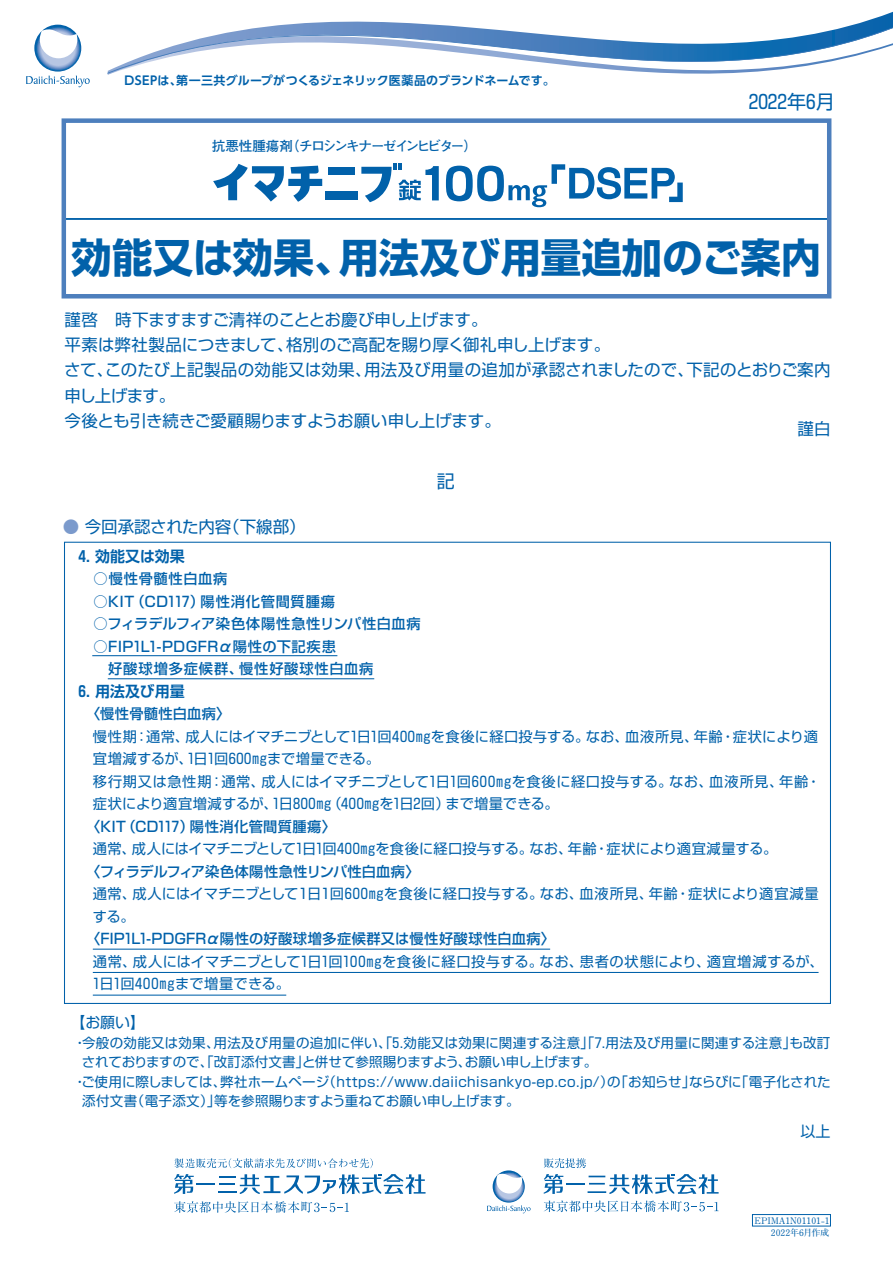
<style>
.page{position:relative;width:893px;height:1263px;background:#fff}
.page>*{position:absolute;margin:0;border:0;box-sizing:border-box;transform-origin:0 0}
.t1{font:700 40.5px "Shin Go Pro";color:#0161aa}
.t2{font:19.2px "Shin Go Pro";color:#0161aa}
.t3{font:18px "Shin Go Pro";color:#0161aa}
.t4{font:16.5px/25.5px "Shin Go Pro";letter-spacing:-.005em;color:#0161aa}
.t5{font:700 15px "Shin Go Pro De";color:#0161aa}
.t6{font:15px "Shin Go Pro";color:#0161aa}
.t7{font:14.85px "Shin Go Pro";color:#0161aa}
.t8{font:14.25px/22.5px "Shin Go Pro";letter-spacing:.015em;color:#0161aa}
.t9{font:500 14.25px "Shin Go Pro";letter-spacing:.03em;color:#0161aa}
.t10{font:500 14.25px/22.5px "Shin Go Pro";letter-spacing:.05em;color:#0161aa}
.t11{font:500 14.25px "Shin Go Pro";letter-spacing:.005em;color:#0161aa}
.t12{font:13.5px "Shin Go Pro";letter-spacing:.01em;color:#0161aa}
.t13{font:13.5px "Shin Go Pro";letter-spacing:.03em;color:#0161aa}
.t14{font:700 13.5px "Futo Go B101 Pro";letter-spacing:-.11em;color:#0161aa}
.t15{font:700 12px "UD Shin Go Pro De";letter-spacing:-.005em;color:#0161aa}
.t16{font:700 9px/12.8px "Futo Min A101 Pro";color:#0161aa;text-align:right}
.s1{color:#7b9acc}
</style>
<div class="page">
<div style="left:63px;top:218px;width:767px;height:79px;border:2px solid #0161aa"></div>
<div style="left:62px;top:118px;width:769px;height:180px;border:4px solid #4d7fbd"></div>
<svg style="left:544px;top:1158px;width:42px;height:10px"></svg>
<svg style="left:544px;top:1174px;width:175px;height:20px"></svg>
<svg style="left:544px;top:1200px;width:175px;height:12px"></svg>
<svg style="left:487px;top:1170px;width:44px;height:43px"></svg>
<svg style="left:26px;top:25px;width:64px;height:62px"></svg>
<svg style="left:107px;top:19px;width:786px;height:56px"></svg>
<div style="left:752px;top:1214px;width:79px;height:12px;border:1px solid #0161aa"></div>
<svg style="left:174px;top:1174px;width:252px;height:20px"></svg>
<svg style="left:174px;top:1201px;width:175px;height:12px"></svg>
<svg style="left:174px;top:1158px;width:199px;height:10px"></svg>
<svg style="left:446px;top:164px;width:237px;height:43px"></svg>
<svg style="left:361px;top:163px;width:78px;height:39px"></svg>
<div style="left:328px;top:167px;width:26px;height:8px;background:#0161aa"></div>
<div style="left:325px;top:191px;width:32px;height:9px;background:#0161aa"></div>
<svg style="left:213px;top:164px;width:109px;height:38px"></svg>
<hr style="left:92px;top:655px;width:245px;height:1px;background:#0161aa">
<hr style="left:108px;top:678px;width:266px;height:1px;background:#0161aa">
<hr style="left:93px;top:949px;width:457px;height:1px;background:#0161aa">
<hr style="left:93px;top:972px;width:725px;height:1px;background:#0161aa">
<hr style="left:93px;top:994px;width:193px;height:2px;background:#0161aa">
<p class="t15" style="left:124px;top:70px;width:432px">DSEPは、第一三共グループがつくるジェネリック医薬品のブランドネームです。</p>
<p class="t14" style="left:212px;top:135px;width:267px">抗悪性腫瘍剤（チロシンキナーゼインヒビター）</p>
<h2 class="t2" style="left:749px;top:86px;width:88px">2022年6月</h2>
<h1 class="t1" style="left:72px;top:225px;width:751px">効能又は効果、用法及び用量追加のご案内</h1>
<p class="t4" style="left:64px;top:304px;width:768px">謹啓　時下ますますご清祥のこととお慶び申し上げます。<br>平素は弊社製品につきまして、格別のご高配を賜り厚く御礼申し上げます。<br>さて、このたび上記製品の効能又は効果、用法及び用量の追加が承認されましたので、下記のとおりご案内申し上げます。<br>今後とも引き続きご愛顧賜りますようお願い申し上げます。</p>
<p class="t4" style="left:798px;top:414px;width:34px">謹白</p>
<p class="t3" style="left:437px;top:467px;width:19px">記</p>
<p class="t4" style="left:63px;top:512px;width:244px"><span class="s1">●</span> 今回承認された内容（下線部）</p>
<p class="t5" style="left:79px;top:543px;width:108px">4. 効能又は効果</p>
<p class="t10" style="left:94px;top:566px;width:135px">○慢性骨髄性白血病</p>
<p class="t9" style="left:94px;top:589px;width:243px">○KIT（CD117）陽性消化管間質腫瘍</p>
<p class="t9" style="left:94px;top:612px;width:329px">○フィラデルフィア染色体陽性急性リンパ性白血病</p>
<p class="t10" style="left:94px;top:633px;width:281px">○FIP1L1-PDGFRα陽性の下記疾患<br>　好酸球増多症候群、慢性好酸球性白血病</p>
<p class="t5" style="left:79px;top:678px;width:108px">6. 用法及び用量</p>
<p class="t9" style="left:86px;top:702px;width:146px">〈慢性骨髄性白血病〉</p>
<p class="t8" style="left:93px;top:723px;width:729px">慢性期：通常、成人にはイマチニブとして1日1回400mgを食後に経口投与する。なお、血液所見、年齢・症状により適宜増減するが、1日1回600mgまで増量できる。<br>移行期又は急性期：通常、成人にはイマチニブとして1日1回600mgを食後に経口投与する。なお、血液所見、年齢・症状により適宜増減するが、1日800mg（400mgを1日2回）まで増量できる。</p>
<p class="t9" style="left:86px;top:814px;width:251px">〈KIT（CD117）陽性消化管間質腫瘍〉</p>
<p class="t8" style="left:93px;top:836px;width:686px">通常、成人にはイマチニブとして1日1回400mgを食後に経口投与する。なお、年齢・症状により適宜減量する。</p>
<p class="t11" style="left:86px;top:859px;width:335px">〈フィラデルフィア染色体陽性急性リンパ性白血病〉</p>
<p class="t8" style="left:93px;top:881px;width:727px">通常、成人にはイマチニブとして1日1回600mgを食後に経口投与する。なお、血液所見、年齢・症状により適宜減量する。</p>
<p class="t9" style="left:86px;top:927px;width:470px">〈FIP1L1-PDGFRα陽性の好酸球増多症候群又は慢性好酸球性白血病〉</p>
<p class="t8" style="left:93px;top:948px;width:732px">通常、成人にはイマチニブとして1日1回100mgを食後に経口投与する。なお、患者の状態により、適宜増減するが、<br>1日1回400mgまで増量できる。</p>
<p class="t7" style="left:70px;top:1010px;width:76px">【お願い】</p>
<p class="t12" style="left:73px;top:1031px;width:759px">・今般の効能又は効果、用法及び用量の追加に伴い、｢5.効能又は効果に関連する注意｣｢7.用法及び用量に関連する注意｣も改訂</p>
<p class="t12" style="left:82px;top:1051px;width:517px">されておりますので、｢改訂添付文書｣と併せて参照賜りますよう、お願い申し上げます。</p>
<p class="t13" style="left:73px;top:1070px;width:759px">・ご使用に際しましては、弊社ホームページ（https://www.daiichisankyo-ep.co.jp/）の｢お知らせ｣ならびに｢電子化された</p>
<p class="t12" style="left:82px;top:1090px;width:439px">添付文書（電子添文）｣等を参照賜りますよう重ねてお願い申し上げます。</p>
<p class="t6" style="left:800px;top:1119px;width:31px">以上</p>
<p class="t16" style="left:754px;top:1213px;width:76px">EPIMA1N01101-1<br>2022年6月作成</p>
</div>
